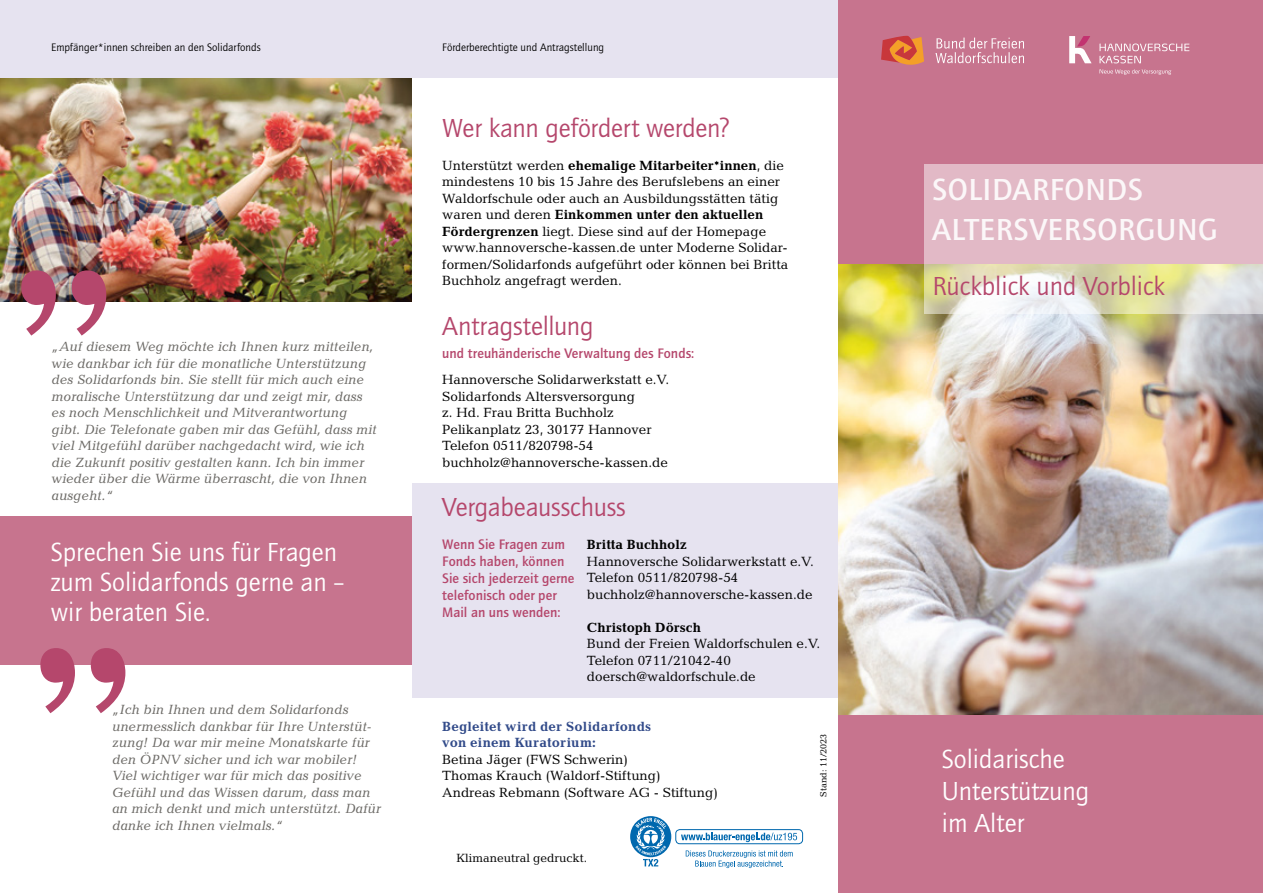
<style>
.page{position:relative;width:1263px;height:893px;background:#fff}
.page>*{position:absolute;margin:0;border:0;box-sizing:border-box;transform-origin:0 0}
.t1{font:500 31.5px/40.5px "Quay Sans ITC Std";letter-spacing:.02em;color:#fff}
.t2{font:27px/30px "Quay Sans ITC Std";color:#fff}
.t3{font:27px "Quay Sans ITC Std";letter-spacing:-.005em;color:#b5476c}
.t4{font:500 14.25px/17.1px "Quay Sans ITC Std";letter-spacing:.005em;color:#b5476c}
.t5{font:13.5px/16.5px "Candida Std";color:#000}
.t6{font:italic 13.5px/16.5px "Candida Std";color:#6a6864}
.t7{font:700 13.5px/16.5px "Candida Std";letter-spacing:.015em;color:#314a89}
.t8{font:700 13.5px "Candida Std";color:#000}
.t9{font:12px "Candida Std";color:#000}
.t10{font:11.25px "Quay Sans ITC Std";color:#000}
.t11{font:9px "Candida Std";color:#000}
.s1{font-weight:700}
</style>
<div class="page">
<img style="left:0;top:78px;width:411px;height:224px">
<div style="left:0;top:0;width:1263px;height:78px;background:#e6e3f0"></div>
<div style="left:0;top:516px;width:412px;height:149px;background:#c7748e"></div>
<div style="left:412px;top:483px;width:434px;height:215px;background:#e6e3f0"></div>
<div style="left:838px;top:0;width:425px;height:893px;background:#c7748e"></div>
<img style="left:838px;top:265px;width:425px;height:449px">
<svg style="left:881px;top:36px;width:43px;height:29px"></svg>
<svg style="left:935px;top:38px;width:89px;height:25px"></svg>
<svg style="left:1099px;top:69px;width:72px;height:6px"></svg>
<svg style="left:1099px;top:44px;width:90px;height:19px"></svg>
<svg style="left:1069px;top:36px;width:22px;height:27px"></svg>
<svg style="left:925px;top:164px;width:338px;height:149px;background:#e2c6c5"></svg>
<img style="left:21px;top:270px;width:85px;height:66px">
<svg style="left:40px;top:648px;width:85px;height:65px"></svg>
<div style="left:675px;top:829px;width:128px;height:15px;border:1px solid #0068ae;border-radius:4px"></div>
<svg style="left:681px;top:832px;width:116px;height:10px"></svg>
<svg style="left:630px;top:816px;width:41px;height:50px"></svg>
<svg style="left:686px;top:850px;width:107px;height:18px"></svg>
<p class="t10" style="left:51px;top:41px;width:211px">Empfänger*innen schreiben an den Solidarfonds</p>
<p class="t10" style="left:442px;top:41px;width:163px">Förderberechtigte und Antragstellung</p>
<p class="t6" style="left:52px;top:338px;width:327px">„Auf diesem Weg möchte ich Ihnen kurz mitteilen, wie dankbar ich für die monatliche Unterstützung des Solidarfonds bin. Sie stellt für mich auch eine moralische Unterstützung dar und zeigt mir, dass es noch Menschlichkeit und Mitverantwortung gibt. Die Telefonate gaben mir das Gefühl, dass mit viel Mitgefühl darüber nachgedacht wird, wie ich die Zukunft positiv gestalten kann. Ich bin immer wieder über die Wärme überrascht, die von Ihnen ausgeht.“</p>
<h2 class="t2" style="left:51px;top:538px;width:295px">Sprechen Sie uns für Fragen zum Solidarfonds gerne an – wir beraten Sie.</h2>
<p class="t6" style="left:112px;top:701px;width:271px">„Ich bin Ihnen und dem Solidarfonds unermesslich dankbar für Ihre Unterstüt&shy;zung! Da war mir meine Monatskarte für den ÖPNV sicher und ich war mobiler!<br>Viel wichtiger war für mich das positive Gefühl und das Wissen darum, dass man an mich denkt und mich unterstützt. Dafür danke ich Ihnen vielmals.“</p>
<h2 class="t3" style="left:442px;top:113px;width:289px">Wer kann gefördert werden?</h2>
<p class="t5" style="left:442px;top:157px;width:348px">Unterstützt werden <span class="s1">ehemalige Mitarbeiter*innen</span>, die mindestens 10 bis 15 Jahre des Berufslebens an einer Waldorfschule oder auch an Ausbildungsstätten tätig waren und deren <span class="s1">Einkommen unter den aktuellen Fördergrenzen</span> liegt. Diese sind auf der Homepage www.hannoversche-kassen.de unter Moderne Solidar&shy;formen/Solidarfonds aufgeführt oder können bei Britta Buchholz angefragt werden.</p>
<h2 class="t3" style="left:442px;top:311px;width:153px">Antragstellung</h2>
<p class="t4" style="left:442px;top:344px;width:254px">und treuhänderische Verwaltung des Fonds:</p>
<p class="t5" style="left:442px;top:371px;width:228px">Hannoversche Solidarwerkstatt e.V.<br>Solidarfonds Altersversorgung<br>z. Hd. Frau Britta Buchholz<br>Pelikanplatz 23, 30177 Hannover<br>Telefon 0511/820798-54 buchholz@hannoversche-kassen.de</p>
<h2 class="t3" style="left:442px;top:492px;width:185px">Vergabeausschuss</h2>
<p class="t4" style="left:442px;top:536px;width:134px">Wenn Sie Fragen zum<br>Fonds haben, können<br>Sie sich jederzeit gerne telefonisch oder per<br>Mail an uns wenden:</p>
<p class="t8" style="left:587px;top:537px;width:101px">Britta Buchholz</p>
<p class="t5" style="left:587px;top:553px;width:228px">Hannoversche Solidarwerkstatt e.V.<br>Telefon 0511/820798-54 buchholz@hannoversche-kassen.de</p>
<p class="t8" style="left:587px;top:619px;width:115px">Christoph Dörsch</p>
<p class="t5" style="left:587px;top:635px;width:235px">Bund der Freien Waldorfschulen e.V.<br>Telefon 0711/21042-40 doersch@waldorfschule.de</p>
<p class="t7" style="left:442px;top:718px;width:211px">Begleitet wird der Solidarfonds von einem Kuratorium:</p>
<p class="t5" style="left:442px;top:751px;width:277px">Betina Jäger (FWS Schwerin)<br>Thomas Krauch (Waldorf-Stiftung)<br>Andreas Rebmann (Software AG - Stiftung)</p>
<p class="t9" style="left:457px;top:851px;width:132px">Klimaneutral gedruckt.</p>
<p class="t11" style="left:818px;top:797px;width:65px;rotate:-90deg">Stand: 11/2023</p>
<h1 class="t1" style="left:932px;top:169px;width:287px">SOLIDARFONDS<br>ALTERSVERSORGUNG</h1>
<h2 class="t3" style="left:932px;top:272px;width:234px">Rückblick und Vorblick</h2>
<h2 class="t2" style="left:942px;top:743px;width:149px;line-height:32.4px">Solidarische<br>Unterstützung im Alter</h2>
</div>
